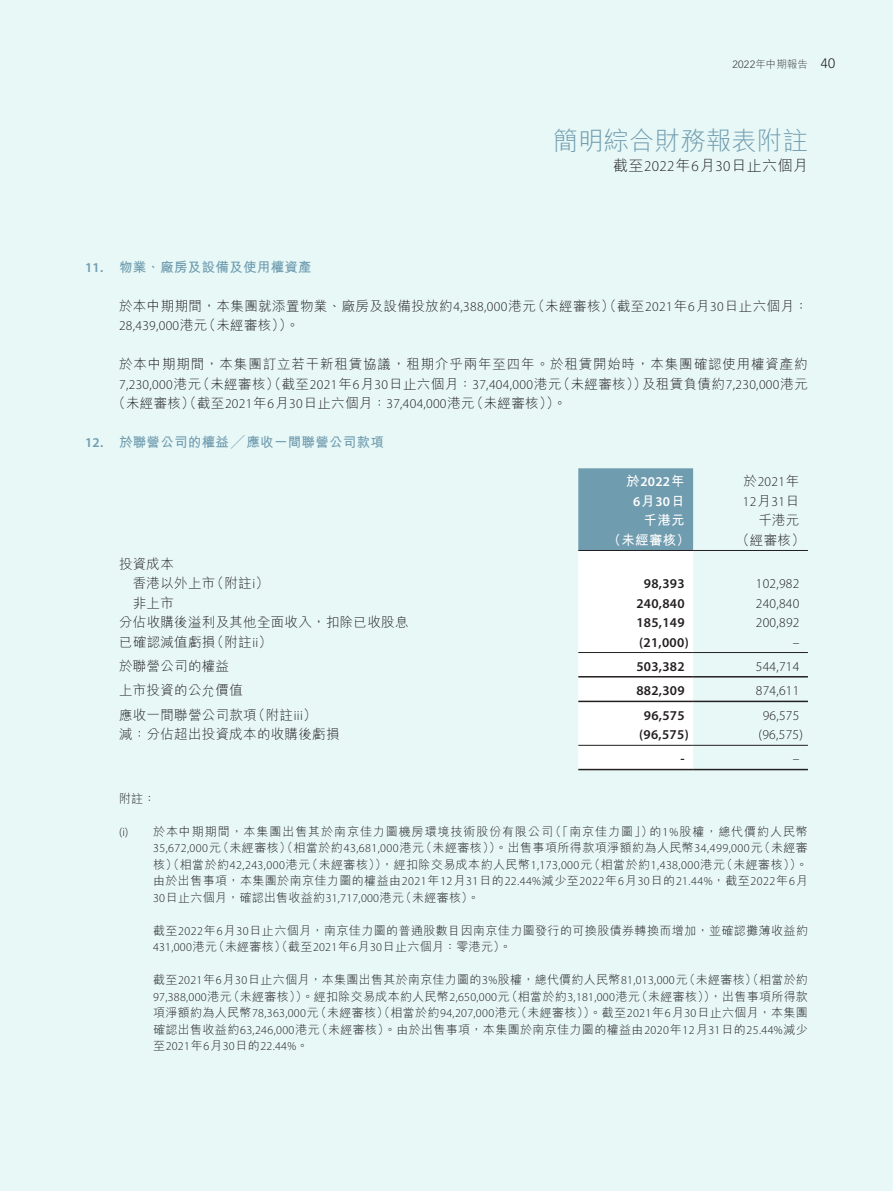
<style>
.page{position:relative;width:893px;height:1191px;background:#e7f8f7}
.page>*{position:absolute;margin:0;border:0;box-sizing:border-box;transform-origin:0 0}
.t1{font:300 25.5px "M Hei HK";color:#709caf}
.t2{font:300 15px "M Hei HK";letter-spacing:.02em;color:#231f20}
.t3{font:300 13.5px/19.5px "M Hei HK";letter-spacing:.02em;color:#231f20}
.t4{font:300 13.5px/19.5px "Myriad Pro";letter-spacing:.02em;color:#231f20}
.t5{font:600 13.5px "Myriad Pro";letter-spacing:.02em;color:#231f20}
.t6{font:300 13.5px "M Hei HK";letter-spacing:.065em;color:#231f20}
.t7{font:700 13.5px "M Hei HK";letter-spacing:.02em;color:#709caf}
.t8{font:600 13.5px/19.5px "Myriad Pro";letter-spacing:.02em;color:#fff;text-align:center}
.t9{font:700 13.5px "M Hei HK";letter-spacing:.02em;color:#fff}
.t10{font:600 13.5px "Myriad Pro";color:#709caf}
.t11{font:300 13.5px "Avenir LT Std";color:#231f20}
.t12{font:300 12px/16.5px "M Hei HK";letter-spacing:.035em;color:#231f20}
.t13{font:300 12px/16.5px "Myriad Pro";letter-spacing:.025em;color:#231f20}
.t14{font:300 12px "M Hei HK";letter-spacing:.075em;color:#231f20}
.t15{font:300 10.5px "M Hei HK";color:#3e3e3f}
.s1{font-family:"Avenir LT Std"}
.s2{font-family:"Myriad Pro"}
.s3{font-family:"M Hei HK"}
.s4{font-family:"M Hei HK";font-weight:700}
</style>
<div class="page">
<svg style="left:578px;top:468px;width:115px;height:301px;background:#d6e2e8"></svg>
<hr style="left:578px;top:550px;width:115px;height:1px;background:#231f20">
<hr style="left:693px;top:550px;width:115px;height:1px;background:#231f20">
<hr style="left:578px;top:652px;width:115px;height:1px;background:#231f20">
<hr style="left:693px;top:652px;width:115px;height:1px;background:#231f20">
<hr style="left:578px;top:676px;width:115px;height:1px;background:#231f20">
<hr style="left:693px;top:676px;width:115px;height:1px;background:#231f20">
<hr style="left:578px;top:700px;width:115px;height:2px;background:#231f20">
<hr style="left:693px;top:700px;width:115px;height:2px;background:#231f20">
<hr style="left:578px;top:745px;width:115px;height:1px;background:#231f20">
<hr style="left:693px;top:745px;width:115px;height:1px;background:#231f20">
<hr style="left:578px;top:769px;width:115px;height:1px;background:#231f20">
<hr style="left:693px;top:769px;width:115px;height:1px;background:#231f20">
<p class="t15" style="left:732px;top:59px;width:77px"><span class="s1">2022</span>年中期報告</p>
<p class="t11" style="left:821px;top:55px;width:16px">40</p>
<h1 class="t1" style="left:553px;top:128px;width:256px">簡明綜合財務報表附註</h1>
<p class="t2" style="left:613px;top:158px;width:196px">截至<span class="s2">2022</span>年 月<span class="s2">6 30</span>日止六個月</p>
<p class="t10" style="left:85px;top:258px;width:20px">11.</p>
<p class="t10" style="left:85px;top:434px;width:20px">12.</p>
<p class="t7" style="left:119px;top:257px;width:194px">物業、廠房及設備及使用權資產</p>
<p class="t3" style="left:531px;top:296px;width:278px">（未經審核）（截至<span class="s2">2021</span>年 月<span class="s2">6 30</span>日止六個月：</p>
<p class="t3" style="left:203px;top:296px;width:335px;text-indent:-84px">於本中期期間，本集團就添置物業、廠房及設備投放約<span class="s2">4,388,000</span>港元（未經審核 。((</p>
<p class="t4" style="left:119px;top:316px;width:90px">28,439,000<span class="s3">港元</span></p>
<p class="t6" style="left:119px;top:357px;width:690px">於本中期期間，本集團訂立若干新租賃協議，租期介乎兩年至四年。於租賃開始時，本集團確認使用權資產約</p>
<p class="t4" style="left:642px;top:374px;width:167px"><span class="s3">及租賃負債約</span>7,230,000<span class="s3">港元</span></p>
<p class="t3" style="left:197px;top:374px;width:366px">（未經審核）（截至<span class="s2">2021</span>年 月<span class="s2">6 30</span>日止六個月：<span class="s2">37,404,000</span>港元</p>
<p class="t3" style="left:557px;top:374px;width:91px">（未經審核））</p>
<p class="t4" style="left:119px;top:374px;width:84px">7,230,000<span class="s3">港元</span></p>
<p class="t3" style="left:112px;top:393px;width:364px">（未經審核）（截至<span class="s2">2021</span>年 月<span class="s2">6 30</span>日止六個月：<span class="s2">37,404,000</span>港元</p>
<p class="t7" style="left:119px;top:432px;width:266px">於聯營公司的權益╱應收一間聯營公司款項</p>
<p class="t3" style="left:470px;top:393px;width:98px">（未經審核 。((</p>
<p class="t8" style="left:626px;top:471px;width:60px"><span class="s4">於</span>2022<span class="s4">年<br></span>6<span class="s4">月</span>30<span class="s4">日</span></p>
<p class="t4" style="left:743px;top:472px;width:58px"><span class="s3">於</span>2021<span class="s3">年<br></span>12<span class="s3">月</span>31<span class="s3">日</span></p>
<p class="t3" style="left:758px;top:510px;width:43px">千港元</p>
<p class="t9" style="left:644px;top:510px;width:43px">千港元</p>
<p class="t9" style="left:608px;top:530px;width:84px">（未經審核）</p>
<p class="t3" style="left:736px;top:530px;width:70px">（經審核(</p>
<p class="t3" style="left:119px;top:554px;width:56px">投資成本</p>
<p class="t3" style="left:211px;top:573px;width:60px">（附註<span class="s2">i</span>(</p>
<p class="t3" style="left:133px;top:573px;width:84px">香港以外上市</p>
<p class="t5" style="left:644px;top:575px;width:42px">98,393</p>
<p class="t4" style="left:756px;top:574px;width:45px">102,982</p>
<p class="t3" style="left:133px;top:593px;width:43px">非上市</p>
<p class="t5" style="left:636px;top:594px;width:50px">240,840</p>
<p class="t4" style="left:756px;top:593px;width:45px">240,840</p>
<p class="t3" style="left:119px;top:612px;width:291px">分佔收購後溢利及其他全面收入，扣除已收股息</p>
<p class="t5" style="left:636px;top:614px;width:50px">185,149</p>
<p class="t4" style="left:756px;top:613px;width:45px">200,892</p>
<p class="t3" style="left:211px;top:632px;width:63px">（附註<span class="s2">ii</span>(</p>
<p class="t3" style="left:119px;top:632px;width:98px">已確認減值虧損</p>
<p class="t5" style="left:639px;top:633px;width:51px">)21,000(</p>
<p class="t4" style="left:793px;top:632px;width:8px">–</p>
<p class="t3" style="left:119px;top:656px;width:112px">於聯營公司的權益</p>
<p class="t5" style="left:636px;top:657px;width:50px">503,382</p>
<p class="t4" style="left:756px;top:656px;width:45px">544,714</p>
<p class="t3" style="left:119px;top:680px;width:125px">上市投資的公允價值</p>
<p class="t5" style="left:636px;top:682px;width:50px">882,309</p>
<p class="t4" style="left:756px;top:681px;width:45px">874,611</p>
<p class="t3" style="left:252px;top:705px;width:66px">（附註<span class="s2">iii</span>(</p>
<p class="t3" style="left:119px;top:705px;width:139px">應收一間聯營公司款項</p>
<p class="t5" style="left:644px;top:707px;width:42px">96,575</p>
<p class="t4" style="left:763px;top:706px;width:38px">96,575</p>
<p class="t3" style="left:119px;top:724px;width:222px">減：分佔超出投資成本的收購後虧損</p>
<p class="t5" style="left:639px;top:726px;width:51px">)96,575(</p>
<p class="t4" style="left:758px;top:725px;width:46px">)96,575(</p>
<p class="t5" style="left:680px;top:750px;width:6px">-</p>
<p class="t4" style="left:793px;top:749px;width:8px">–</p>
<p class="t12" style="left:119px;top:790px;width:38px">附註：</p>
<p class="t13" style="left:119px;top:824px;width:11px">) i(</p>
<p class="t12" style="left:549px;top:823px;width:105px">（「南京佳力圖」）</p>
<p class="t14" style="left:153px;top:825px;width:401px">於本中期期間，本集團出售其於南京佳力圖機房環境技術股份有限公司</p>
<p class="t14" style="left:649px;top:825px;width:160px">的<span class="s2">1%</span>股權，總代價約人民幣</p>
<p class="t12" style="left:217px;top:839px;width:209px">（未經審核）（相當於約<span class="s2">43,681,000</span>港元</p>
<p class="t12" style="left:420px;top:839px;width:344px">（未經審核））。出售事項所得款項淨額約為人民幣<span class="s2">34,499,000</span>元</p>
<p class="t12" style="left:759px;top:839px;width:51px">（未經審</p>
<p class="t13" style="left:153px;top:840px;width:70px">35,672,000<span class="s3">元</span></p>
<p class="t13" style="left:153px;top:857px;width:159px"><span class="s3">核）（相當於約</span>42,243,000<span class="s3">港元</span></p>
<p class="t12" style="left:400px;top:872px;width:409px;text-indent:-247px">由於出售事項，本集團於南京佳力圖的權益由<span class="s2">2021</span>年<span class="s2">12</span>月<span class="s2">31</span>日的<span class="s2">22.44%</span>減少至<span class="s2">2022</span>年 月<span class="s2">6 30</span>日的<span class="s2">21.44%</span>，截至<span class="s2">2022</span>年 月<span class="s2">6</span>（未經審核。(</p>
<p class="t12" style="left:306px;top:856px;width:82px">（未經審核））</p>
<p class="t13" style="left:588px;top:857px;width:138px"><span class="s3">（相當於約</span>1,438,000<span class="s3">港元</span></p>
<p class="t12" style="left:721px;top:856px;width:89px">（未經審核 。((</p>
<p class="t12" style="left:381px;top:856px;width:213px">，經扣除交易成本約人民幣<span class="s2">1,173,000</span>元</p>
<p class="t12" style="left:153px;top:889px;width:253px"><span class="s2">30</span>日止六個月，確認出售收益約<span class="s2">31,717,000</span>港元</p>
<p class="t12" style="left:213px;top:922px;width:597px;text-indent:-60px">截至<span class="s2">2022</span>年 月<span class="s2">6 30</span>日止六個月，南京佳力圖的普通股數目因南京佳力圖發行的可換股債券轉換而增加，並確認攤薄收益約（未經審核）（截至<span class="s2">2021</span>年 月<span class="s2">6 30</span>日止六個月：零港元。(</p>
<p class="t13" style="left:153px;top:939px;width:65px">431,000<span class="s3">港元</span></p>
<p class="t12" style="left:683px;top:971px;width:126px">（未經審核）（相當於約</p>
<p class="t12" style="left:153px;top:971px;width:536px">截至<span class="s2">2021</span>年 月<span class="s2">6 30</span>日止六個月，本集團出售其於南京佳力圖的<span class="s2">3%</span>股權，總代價約人民幣<span class="s2">81,013,000</span>元</p>
<p class="t12" style="left:228px;top:988px;width:284px">（未經審核））。經扣除交易成本約人民幣<span class="s2">2,650,000</span>元</p>
<p class="t13" style="left:506px;top:989px;width:136px"><span class="s3">（相當於約</span>3,181,000<span class="s3">港元</span></p>
<p class="t12" style="left:636px;top:988px;width:81px">（未經審核））</p>
<p class="t12" style="left:710px;top:988px;width:100px">，出售事項所得款</p>
<p class="t13" style="left:153px;top:989px;width:80px">97,388,000<span class="s3">港元</span></p>
<p class="t12" style="left:315px;top:1004px;width:206px">（未經審核）（相當於約<span class="s2">94,207,000</span>港元</p>
<p class="t12" style="left:515px;top:1004px;width:294px">（未經審核））。截至<span class="s2">2021</span>年 月<span class="s2">6 30</span>日止六個月，本集團</p>
<p class="t13" style="left:153px;top:1005px;width:167px"><span class="s3">項淨額約為人民幣</span>78,363,000<span class="s3">元</span></p>
<p class="t12" style="left:316px;top:1021px;width:494px">（未經審核）。由於出售事項，本集團於南京佳力圖的權益由<span class="s2">2020</span>年<span class="s2">12</span>月<span class="s2">31</span>日的<span class="s2">25.44%</span>減少</p>
<p class="t13" style="left:153px;top:1022px;width:168px"><span class="s3">確認出售收益約</span>63,246,000<span class="s3">港元至</span>2021<span class="s3">年 月</span>6 30<span class="s3">日的</span>22.44%<span class="s3">。</span></p>
</div>
